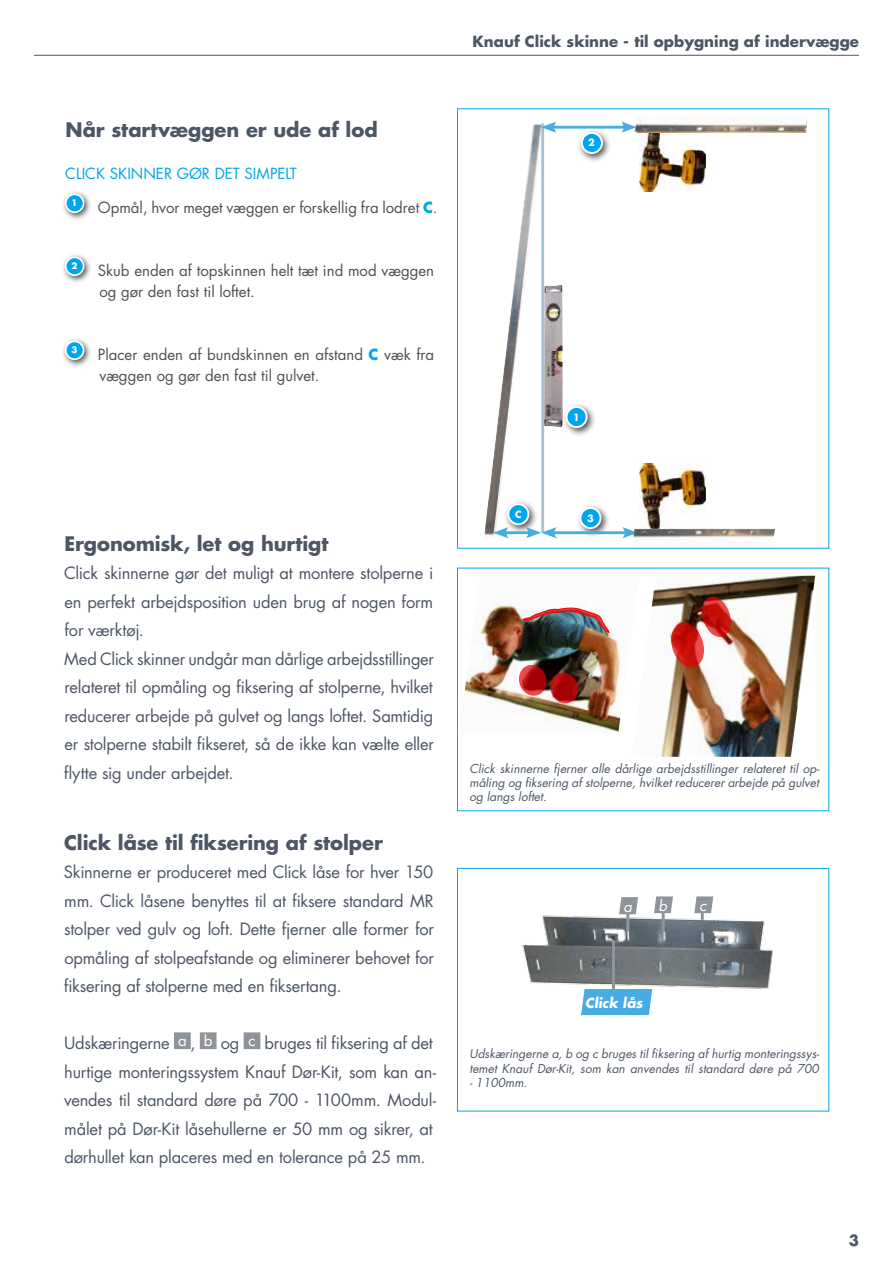
<style>
.page{position:relative;width:893px;height:1263px;background:#fff}
.page>*{position:absolute;margin:0;border:0;box-sizing:border-box;transform-origin:0 0}
.t1{font:700 19.5px "Futura Std";letter-spacing:-.005em;color:#4d5666}
.t2{font:16.5px/28.5px "Futura Std";letter-spacing:-.015em;color:#4d5666}
.t3{font:15px/21px "Futura Std";color:#504f53}
.t4{font:700 15px "Futura Std";color:#4d5666}
.t5{font:15px "Futura Std";color:#00a6eb}
.t6{font:15px "Futura Std";color:#fff}
.t7{font:700 13.65px "Futura Std";color:#fff}
.t8{font:italic 12px/14.4px "Futura Std";color:#4d5666}
.t9{font:700 9.75px "Futura Std";color:#fff}
.t10{font:700 8.7px "Futura Std";color:#fff}
.s1{font-weight:700;color:#00a6eb}
</style>
<div class="page">
<hr style="left:34px;top:55px;width:825px;height:1px;background:#4d5666">
<div style="left:61px;top:190px;width:31px;height:31px;background:#000;opacity:.7"></div>
<div style="left:66px;top:194px;width:18px;height:18px;background:#00a6eb;border-radius:50%"></div>
<div style="left:65px;top:193px;width:19px;height:20px;border:2px solid #fff;border-radius:50%"></div>
<div style="left:61px;top:253px;width:31px;height:31px;background:#000;opacity:.7"></div>
<div style="left:66px;top:257px;width:18px;height:18px;background:#00a6eb;border-radius:50%"></div>
<div style="left:65px;top:256px;width:19px;height:20px;border:2px solid #fff;border-radius:50%"></div>
<div style="left:61px;top:337px;width:31px;height:31px;background:#000;opacity:.7"></div>
<div style="left:66px;top:341px;width:18px;height:18px;background:#00a6eb;border-radius:50%"></div>
<div style="left:65px;top:340px;width:19px;height:20px;border:2px solid #fff;border-radius:50%"></div>
<div style="left:175px;top:1033px;width:15px;height:15px;background:#8f949b"></div>
<div style="left:174px;top:1032px;width:17px;height:17px;border:2px solid #8f949b"></div>
<div style="left:201px;top:1033px;width:15px;height:15px;background:#8f949b"></div>
<div style="left:200px;top:1032px;width:17px;height:17px;border:2px solid #8f949b"></div>
<div style="left:244px;top:1033px;width:16px;height:15px;background:#8f949b"></div>
<div style="left:244px;top:1032px;width:16px;height:17px;border:2px solid #8f949b"></div>
<div style="left:561px;top:402px;width:36px;height:35px;background:#000;opacity:.7"></div>
<div style="left:566px;top:407px;width:21px;height:20px;background:#00a6eb;border-radius:50%"></div>
<div style="left:566px;top:406px;width:22px;height:22px;border:2px solid #fff;border-radius:50%"></div>
<div style="left:577px;top:128px;width:35px;height:35px;background:#000;opacity:.7"></div>
<div style="left:582px;top:133px;width:20px;height:20px;background:#00a6eb;border-radius:50%"></div>
<div style="left:581px;top:132px;width:22px;height:22px;border:2px solid #fff;border-radius:50%"></div>
<div style="left:575px;top:503px;width:35px;height:35px;background:#000;opacity:.7"></div>
<div style="left:580px;top:508px;width:20px;height:20px;background:#00a6eb;border-radius:50%"></div>
<div style="left:579px;top:507px;width:22px;height:22px;border:2px solid #fff;border-radius:50%"></div>
<img style="left:640px;top:133px;width:65px;height:59px">
<img style="left:637px;top:132px;width:169px;height:1px">
<img style="left:484px;top:125px;width:57px;height:412px">
<img style="left:544px;top:286px;width:19px;height:140px">
<hr style="left:541px;top:123px;width:3px;height:410px;background:#a2c4d6">
<hr style="left:551px;top:126px;width:76px;height:3px;background:#48abe1">
<svg style="left:621px;top:122px;width:16px;height:11px"></svg>
<svg style="left:541px;top:122px;width:15px;height:11px"></svg>
<hr style="left:551px;top:531px;width:77px;height:3px;background:#48abe1">
<svg style="left:622px;top:527px;width:10px;height:11px"></svg>
<hr style="left:503px;top:531px;width:28px;height:3px;background:#48abe1">
<svg style="left:526px;top:527px;width:31px;height:11px"></svg>
<svg style="left:493px;top:527px;width:16px;height:11px"></svg>
<img style="left:640px;top:463px;width:65px;height:66px">
<img style="left:632px;top:529px;width:143px;height:12px">
<img style="left:635px;top:118px;width:172px;height:14px">
<div style="left:457px;top:868px;width:372px;height:243px;border:1px solid #00a6eb"></div>
<img style="left:464px;top:593px;width:159px;height:139px">
<img style="left:522px;top:607px;width:89px;height:27px">
<img style="left:651px;top:576px;width:164px;height:181px">
<img style="left:668px;top:595px;width:64px;height:76px">
<svg style="left:518px;top:664px;width:61px;height:40px;background:#973934"></svg>
<img style="left:522px;top:914px;width:251px;height:75px">
<hr style="left:612px;top:941px;width:3px;height:54px;background:#8f949b">
<hr style="left:626px;top:912px;width:3px;height:19px;background:#8f949b">
<hr style="left:662px;top:908px;width:3px;height:24px;background:#8f949b">
<svg style="left:618px;top:897px;width:21px;height:18px"></svg>
<svg style="left:654px;top:896px;width:19px;height:18px"></svg>
<svg style="left:580px;top:988px;width:73px;height:28px;background:#60b6e4"></svg>
<svg style="left:694px;top:896px;width:20px;height:18px"></svg>
<p class="t1" style="left:66px;top:117px;width:314px">Når startvæggen er ude af lod</p>
<p class="t5" style="left:65px;top:164px;width:233px">CLICK SKINNER GØR DET SIMPELT</p>
<p class="t10" style="left:72px;top:197px;width:7px">1</p>
<p class="t3" style="left:98px;top:197px;width:341px">Opmål, hvor meget væggen er forskellig fra lodret <span class="s1">C</span>.</p>
<p class="t10" style="left:72px;top:260px;width:7px">2</p>
<p class="t3" style="left:98px;top:260px;width:338px">Skub enden af topskinnen helt tæt ind mod væggen og gør den fast til loftet.</p>
<p class="t10" style="left:72px;top:344px;width:7px">3</p>
<p class="t3" style="left:98px;top:344px;width:338px">Placer enden af bundskinnen en afstand <span class="s1">C</span> væk fra væggen og gør den fast til gulvet.</p>
<p class="t4" style="left:473px;top:32px;width:388px">Knauf Click skinne - til opbygning af indervægge</p>
<p class="t9" style="left:588px;top:136px;width:8px">2</p>
<p class="t9" style="left:573px;top:410px;width:8px">1</p>
<p class="t1" style="left:64px;top:530px;width:265px">Ergonomisk, let og hurtigt</p>
<p class="t2" style="left:64px;top:559px;width:371px">Click skinnerne gør det muligt at montere stolperne i en perfekt arbejdsposition uden brug af nogen form for værktøj.<br>Med Click skinner undgår man dårlige arbejdsstillinger relateret til opmåling og fiksering af stolperne, hvilket reducerer arbejde på gulvet og langs loftet. Samtidig er stolperne stabilt fikseret, så de ikke kan vælte eller flytte sig under arbejdet.</p>
<p class="t1" style="left:64px;top:829px;width:320px">Click låse til fiksering af stolper</p>
<p class="t2" style="left:64px;top:858px;width:372px;text-align:justify">Skinnerne er produceret med Click låse for hver 150 mm. Click låsene benyttes til at fiksere standard MR stolper ved gulv og loft. Dette fjerner alle former for opmåling af stolpeafstande og eliminerer behovet for fiksering af stolperne med en fiksertang.</p>
<p class="t2" style="left:64px;top:1029px;width:374px">Udskæringerne <sup>a</sup> , <sup>b</sup> og <sup>c</sup> bruges til fiksering af det hurtige monteringssystem Knauf Dør-Kit, som kan an&shy;vendes til standard døre på 700 - 1100mm. Modul&shy;målet på Dør-Kit låsehullerne er 50 mm og sikrer, at dørhullet kan placeres med en tolerance på 25 mm.</p>
<p class="t9" style="left:515px;top:508px;width:8px">C</p>
<p class="t9" style="left:587px;top:511px;width:8px">3</p>
<p class="t8" style="left:469px;top:761px;width:351px;text-align:justify">Click skinnerne fjerner alle dårlige arbejdsstillinger relateret til op&shy;måling og fiksering af stolperne, hvilket reducerer arbejde på gulvet og langs loftet.</p>
<p class="t6" style="left:623px;top:897px;width:13px">a</p>
<p class="t6" style="left:658px;top:896px;width:13px">b</p>
<p class="t6" style="left:699px;top:896px;width:11px">c</p>
<p class="t7" style="left:585px;top:993px;width:62px">Click lås</p>
<p class="t8" style="left:469px;top:1047px;width:352px">Udskæringerne a, b og c bruges til fiksering af hurtig monteringssys&shy;temet Knauf Dør-Kit, som kan anvendes til standard døre på 700</p>
<p class="t8" style="left:469px;top:1076px;width:59px">- 1100mm.</p>
<p class="t4" style="left:849px;top:1230px;width:12px">3</p>
</div>
